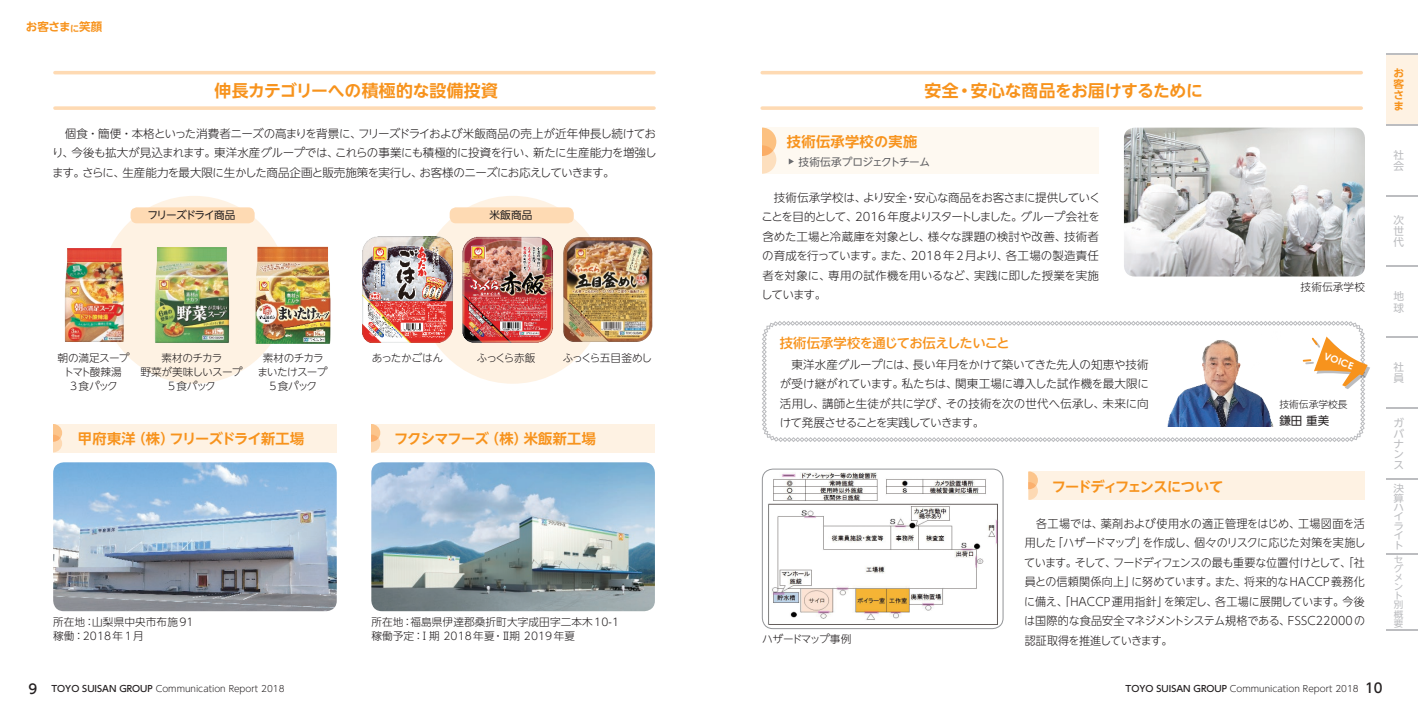
<style>
.page{position:relative;width:1418px;height:709px;background:#fff}
.page>*{position:absolute;margin:0;border:0;box-sizing:border-box;transform-origin:0 0}
.t1{font:700 16.88px "UD Shin Go NT Pro De";letter-spacing:-.005em;color:#f7931d}
.t2{font:700 14.12px "UD Shin Go NT Pro De";letter-spacing:-.025em;color:#f7931d}
.t3{font:700 14.12px "UD Shin Go NT Pro De";letter-spacing:-.07em;color:#f7931d}
.t4{font:700 14.12px "UD Shin Go NT Pro De";letter-spacing:.025em;color:#f7931d}
.t5{font:500 13.25px "UD Shin Go NT Pro";letter-spacing:-.045em;color:#f7931d}
.t6{font:300 11.5px/19.5px "UD Shin Go NT Pro";letter-spacing:-.03em;color:#231f20;text-align:justify}
.t7{font:300 11.5px/19.5px "UD Shin Go NT Pro";letter-spacing:-.03em;color:#231f20;text-align:justify;scale:.96 1}
.t8{font:700 11.5px "UD Shin Go NT Pro De";letter-spacing:-.005em;color:#f7931d}
.t9{font:11.5px "UD Shin Go NT Pro";color:#231f20}
.t10{font:300 10.62px "UD Shin Go NT Pro";color:#231f20}
.t11{font:300 10.62px/14.1px "UD Shin Go NT Pro";letter-spacing:-.055em;color:#231f20;text-align:center}
.t12{font:10.62px/11.1px "UD Shin Go NT Pro";color:#bcbdc0}
.t13{font:10.62px "UD Shin Go NT Pro";letter-spacing:-.04em;color:#636366}
.t14{font:300 10.62px "UD Shin Go NT Pro";letter-spacing:-.08em;color:#231f20}
.t15{font:300 10.62px "UD Shin Go NT Pro";letter-spacing:-.07em;color:#231f20}
.t16{font:10.62px "UD Shin Go NT Pro";letter-spacing:-.11em;color:#231f20}
.t17{font:300 10.62px "UD Shin Go NT Pro";letter-spacing:-.065em;color:#231f20}
.t18{font:300 10.62px "UD Shin Go NT Pro";letter-spacing:-.03em;color:#231f20}
.t19{font:300 10.62px "UD Shin Go NT Pro";letter-spacing:-.035em;color:#231f20}
.t20{font:700 10.62px/11px "UD Shin Go NT Pro De";color:#f7931d;text-align:justify}
.t21{font:10.62px "UD Shin Go NT Pro";letter-spacing:-.06em;color:#231f20}
.t22{font:9.88px/9.4px "UD Shin Go NT Pro";color:#bcbdc0;text-align:justify;scale:1.08 1}
.t23{font:300 9.75px "UD Shin Go NT Pro";color:#231f20}
.t24{font:700 9.75px "Century Gothic";color:#fff}
.t25{font:9.12px/9.2px "UD Shin Go NT Pro";color:#bcbdc0;scale:1.05 1}
.t26{font:300 8.88px "UD Shin Go NT Pro";color:#231f20}
.s1{font-size:9.25px}
.s2{font-weight:500;font-size:13.25px}
.s3{font-weight:500}
</style>
<div class="page">
<div style="left:1386px;top:53px;width:31px;height:71px;background:#fef2e3"></div>
<svg style="left:1386px;top:53px;width:31px;height:1px"></svg>
<svg style="left:1386px;top:195px;width:31px;height:1px"></svg>
<svg style="left:1386px;top:337px;width:31px;height:1px"></svg>
<svg style="left:1386px;top:478px;width:31px;height:2px"></svg>
<svg style="left:1386px;top:124px;width:31px;height:1px"></svg>
<svg style="left:1386px;top:266px;width:31px;height:1px"></svg>
<svg style="left:1386px;top:407px;width:31px;height:2px"></svg>
<svg style="left:1386px;top:553px;width:31px;height:1px"></svg>
<svg style="left:1386px;top:629px;width:31px;height:1px"></svg>
<img style="left:768px;top:472px;width:230px;height:152px">
<div style="left:762px;top:469px;width:241px;height:160px;border:1px solid #939598;border-radius:11px"></div>
<img style="left:53px;top:462px;width:284px;height:149px">
<img style="left:371px;top:462px;width:284px;height:149px">
<img style="left:1123px;top:128px;width:241px;height:148px">
<div style="left:53px;top:424px;width:284px;height:28px;background:#fef2e3"></div>
<svg style="left:53px;top:424px;width:9px;height:28px"></svg>
<div style="left:371px;top:424px;width:284px;height:28px;background:#fef2e3"></div>
<svg style="left:371px;top:424px;width:9px;height:28px"></svg>
<div style="left:1028px;top:471px;width:336px;height:29px;background:#fef2e3"></div>
<svg style="left:1028px;top:471px;width:9px;height:29px"></svg>
<hr style="left:55px;top:71px;width:599px;height:3px;background:#fedab3">
<hr style="left:762px;top:71px;width:599px;height:3px;background:#fedab3">
<svg style="left:55px;top:106px;width:599px;height:4px;background:#feddbb"></svg>
<svg style="left:762px;top:106px;width:599px;height:4px;background:#feddbb"></svg>
<div style="left:419px;top:196px;width:187px;height:188px;background:#fef2e3;border-radius:50%"></div>
<div style="left:100px;top:196px;width:188px;height:188px;background:#fef2e3;border-radius:50%"></div>
<img style="left:363px;top:237px;width:90px;height:106px">
<img style="left:462px;top:236px;width:91px;height:107px">
<img style="left:563px;top:237px;width:72px;height:105px">
<img style="left:65px;top:248px;width:42px;height:94px">
<img style="left:155px;top:247px;width:74px;height:96px">
<img style="left:255px;top:247px;width:75px;height:97px">
<div style="left:762px;top:128px;width:336px;height:46px;background:#fef9f1"></div>
<svg style="left:788px;top:158px;width:6px;height:6px"></svg>
<svg style="left:762px;top:128px;width:14px;height:46px"></svg>
<div style="left:131px;top:207px;width:124px;height:16px;background:#fedab3;border-radius:6px"></div>
<div style="left:449px;top:207px;width:124px;height:16px;background:#fedab3;border-radius:6px"></div>
<svg style="left:762px;top:321px;width:608px;height:121px"></svg>
<p class="t8" style="left:26px;top:18px;width:78px">お客さま<span class="s1">に</span>笑顔</p>
<p class="t1" style="left:214px;top:77px;width:285px">伸長カテゴリーへの積極的な設備投資</p>
<p class="t1" style="left:924px;top:77px;width:280px">安全・安心な商品をお届けするために</p>
<p class="t6" style="left:52px;top:123px;width:606px">　個食・簡便・本格といった消費者ニーズの高まりを背景に、フリーズドライおよび米飯商品の売上が近年伸長し続けており、今後も拡大が見込まれます。東洋水産グループでは、これらの事業にも積極的に投資を行い、新たに生産能力を増強します。さらに、生産能力を最大限に生かした商品企画と販売施策を実行し、お客様のニーズにお応えしていきます。</p>
<p class="t4" style="left:787px;top:130px;width:132px">技術伝承学校の実施</p>
<p class="t13" style="left:798px;top:153px;width:133px">技術伝承プロジェクトチーム</p>
<p class="t16" style="left:147px;top:207px;width:89px">フリーズドライ商品</p>
<p class="t21" style="left:489px;top:207px;width:44px">米飯商品</p>
<p class="t6" style="left:761px;top:187px;width:341px;text-align:left">　技術伝承学校は、より安全・安心な商品をお客さまに提供していくことを目的として、2016 年度よりスタートしました。グループ会社を含めた工場と冷蔵庫を対象とし、様々な課題の検討や改善、技術者の育成を行っています。また、2018 年 2 月より、各工場の製造責任者を対象に、専用の試作機を用いるなど、実践に即した授業を実施しています。</p>
<p class="t10" style="left:1300px;top:278px;width:66px">技術伝承学校</p>
<p class="t18" style="left:58px;top:349px;width:74px">朝の満足スープ</p>
<p class="t19" style="left:372px;top:349px;width:73px">あったかごはん</p>
<p class="t10" style="left:63px;top:363px;width:60px">トマト酸辣湯</p>
<p class="t10" style="left:70px;top:378px;width:49px">3 食パック</p>
<p class="t11" style="left:140px;top:350px;width:104px">素材のチカラ<br>野菜が美味しいスープ<br>5 食パック</p>
<p class="t10" style="left:477px;top:349px;width:60px">ふっくら赤飯</p>
<p class="t15" style="left:562px;top:349px;width:91px">ふっくら五目釜めし</p>
<p class="t10" style="left:263px;top:349px;width:62px">素材のチカラ</p>
<p class="t17" style="left:257px;top:363px;width:82px">まいたけスープ　</p>
<p class="t10" style="left:269px;top:378px;width:49px">5 食パック</p>
<p class="t2" style="left:78px;top:427px;width:228px">甲府東洋（株）フリーズドライ新工場</p>
<p class="t2" style="left:394px;top:427px;width:203px">フクシマフーズ（株）米飯新工場</p>
<p class="t10" style="left:53px;top:613px;width:142px">所在地：山梨県中央市布施91</p>
<p class="t10" style="left:53px;top:627px;width:92px">稼働：2018年1月</p>
<p class="t10" style="left:371px;top:613px;width:249px">所在地：福島県伊達郡桑折町大字成田字二本木10-1</p>
<p class="t10" style="left:371px;top:627px;width:205px">稼働予定：Ⅰ期 2018年夏・Ⅱ期 2019年夏</p>
<p class="t5" style="left:780px;top:332px;width:231px">技術伝承学校を通じてお伝えしたいこと</p>
<p class="t6" style="left:779px;top:354px;width:371px">　東洋水産グループには、長い年月をかけて築いてきた先人の知恵や技術が受け継がれています。私たちは、関東工場に導入した試作機を最大限に活用し、講師と生徒が共に学び、その技術を次の世代へ伝承し、未来に向けて発展させることを実践していきます。</p>
<p class="t24" style="left:1326px;top:348px;width:32px;rotate:20deg">VOICE</p>
<p class="t23" style="left:1279px;top:396px;width:70px">技術伝承学校長</p>
<p class="t9" style="left:1279px;top:411px;width:51px">鎌田重美</p>
<p class="t14" style="left:762px;top:630px;width:91px">ハザードマップ事例</p>
<p class="t3" style="left:1051px;top:475px;width:173px">フードディフェンスについて</p>
<p class="t7" style="left:1024px;top:513px;width:357px">　各工場では、薬剤および使用水の適正管理をはじめ、工場図面を活用した「ハザードマップ」を作成し、個々のリスクに応じた対策を実施しています。そして、フードディフェンスの最も重要な位置付けとして、「社員との信頼関係向上」に努めています。また、将来的なHACCP義務化に備え、「HACCP運用指針」を策定し、各工場に展開しています。今後は国際的な食品安全マネジメントシステム規格である、FSSC22000の認証取得を推進していきます。</p>
<p class="t20" style="left:1393px;top:67px;width:12px">お客さま</p>
<p class="t12" style="left:1393px;top:149px;width:12px">社会</p>
<p class="t12" style="left:1393px;top:214px;width:12px;text-align:justify">次世代</p>
<p class="t12" style="left:1393px;top:290px;width:12px">地球</p>
<p class="t12" style="left:1393px;top:361px;width:12px">社員</p>
<p class="t12" style="left:1393px;top:418px;width:12px;line-height:10.2px;text-align:justify">ガバナンス</p>
<p class="t22" style="left:1393px;top:483px;width:11px">決算ハイライト</p>
<p class="t25" style="left:1393px;top:554px;width:11px">セグメント別概要</p>
<p class="t26" style="left:28px;top:681px;width:258px"><span class="s2">9</span> <span class="s3">TOYO SUISAN GROUP</span> Communication Report 2018</p>
<p class="t26" style="left:1125px;top:681px;width:258px"><span class="s3">TOYO SUISAN GROUP</span> Communication Report 2018 <span class="s2">10</span></p>
</div>
